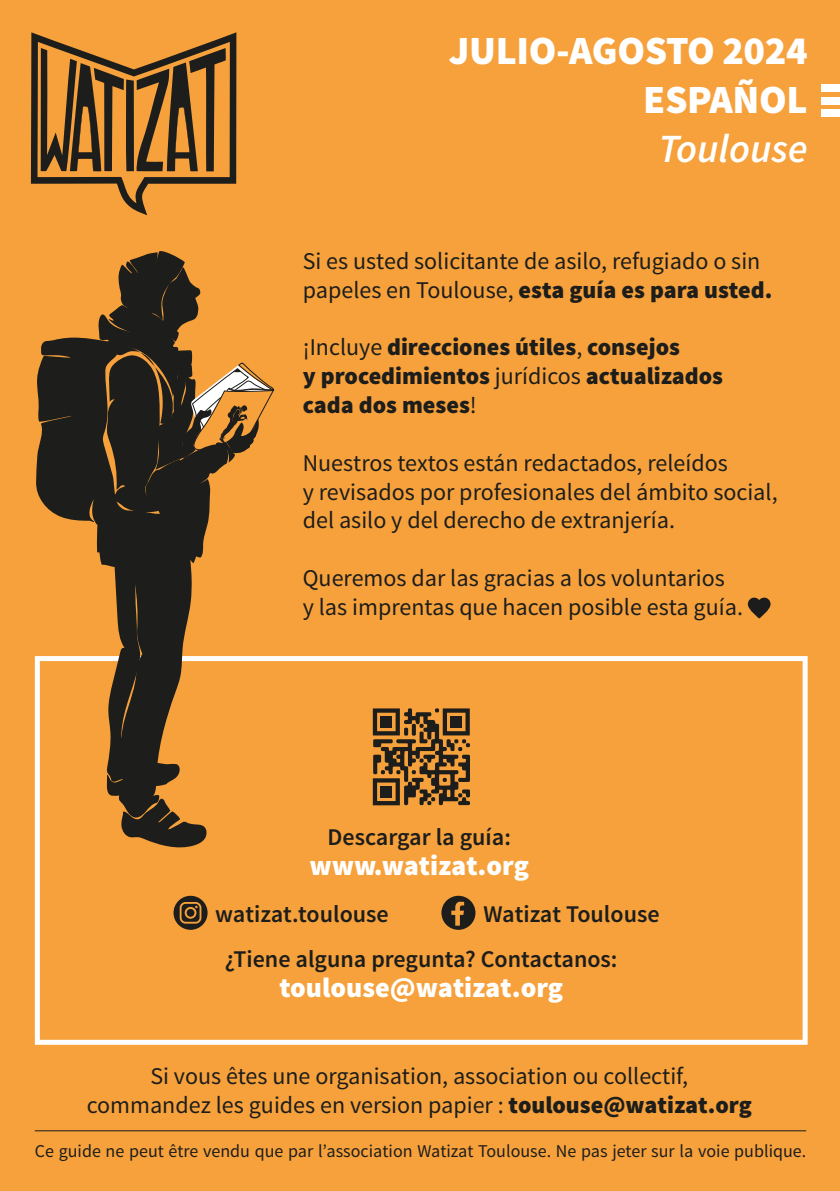
<style>
.page{position:relative;width:840px;height:1191px;background:#fff}
.page>*{position:absolute;margin:0;border:0;box-sizing:border-box;transform-origin:0 0}
.t1{font:900 40px/49.4px "Source Sans Pro";letter-spacing:-.01em;color:#fff;text-align:right}
.t2{font:italic 600 40px "Source Sans Pro";color:#fff}
.t3{font:900 28px "Source Sans Pro";color:#fff}
.t4{font:24px/28.8px "Source Sans Pro";color:#1d1d1b}
.t5{font:900 24px/28.8px "Source Sans Pro";color:#1d1d1b}
.t6{font:600 24px "Source Sans Pro";color:#1d1d1b}
.t7{font:18px "Source Sans Pro";color:#1d1d1b}
.s1{font-weight:900}
.s2{font-weight:400}
</style>
<div class="page">
<div style="left:0;top:0;width:839px;height:1191px;background:#f6a13b"></div>
<div style="left:35px;top:656px;width:772px;height:388px;border:5px solid #fff"></div>
<svg style="left:34px;top:251px;width:241px;height:599px"></svg>
<svg style="left:31px;top:32px;width:205px;height:183px"></svg>
<svg style="left:747px;top:597px;width:23px;height:21px"></svg>
<hr style="left:35px;top:1130px;width:770px;height:1px;background:#1d1d1b">
<svg style="left:441px;top:895px;width:34px;height:34px"></svg>
<svg style="left:173px;top:895px;width:34px;height:34px"></svg>
<div style="left:186px;top:909px;width:8px;height:7px;background:#1d1d1b;border-radius:4px"></div>
<div style="left:821px;top:97px;width:18px;height:7px;background:#fff"></div>
<div style="left:821px;top:85px;width:18px;height:7px;background:#fff"></div>
<div style="left:821px;top:109px;width:18px;height:7px;background:#fff"></div>
<svg style="left:372px;top:708px;width:98px;height:98px"></svg>
<div style="left:380px;top:786px;width:12px;height:11px;background:#1d1d1b"></div>
<h1 class="t1" style="left:448px;top:28px;width:360px">JULIO-AGOSTO 2024<br>ESPAÑOL</h1>
<h1 class="t2" style="left:658px;top:124px;width:151px">Toulouse</h1>
<p class="t4" style="left:302px;top:247px;width:471px">Si es usted solicitante de asilo, refugiado o sin papeles en Toulouse, <span class="s1">esta guía es para usted.</span></p>
<p class="t5" style="left:302px;top:334px;width:421px"><span class="s2">¡Incluye</span> direcciones útiles<span class="s2">,</span> consejos<br>y procedimientos <span class="s2">jurídicos</span> actualizados cada dos meses<span class="s2">!</span></p>
<p class="t4" style="left:302px;top:449px;width:476px">Nuestros textos están redactados, releídos<br>y revisados por profesionales del ámbito social, del asilo y del derecho de extranjería.</p>
<p class="t4" style="left:302px;top:564px;width:441px">Queremos dar las gracias a los voluntarios<br>y las imprentas que hacen posible esta guía.</p>
<p class="t6" style="left:327px;top:821px;width:185px">Descargar la guía:</p>
<p class="t3" style="left:309px;top:847px;width:221px">www.watizat.org</p>
<p class="t6" style="left:215px;top:898px;width:175px">watizat.toulouse</p>
<p class="t6" style="left:483px;top:898px;width:178px">Watizat Toulouse</p>
<p class="t6" style="left:225px;top:943px;width:394px">¿Tiene alguna pregunta? Contactanos:</p>
<p class="t3" style="left:279px;top:969px;width:285px">toulouse@watizat.org</p>
<p class="t4" style="left:87px;top:1062px;width:666px;text-align:center">Si vous êtes une organisation, association ou collectif, commandez les guides en version papier : <span class="s1">toulouse@watizat.org</span></p>
<p class="t7" style="left:35px;top:1139px;width:772px">Ce guide ne peut être vendu que par l’association Watizat Toulouse. Ne pas jeter sur la voie publique.</p>
</div>
